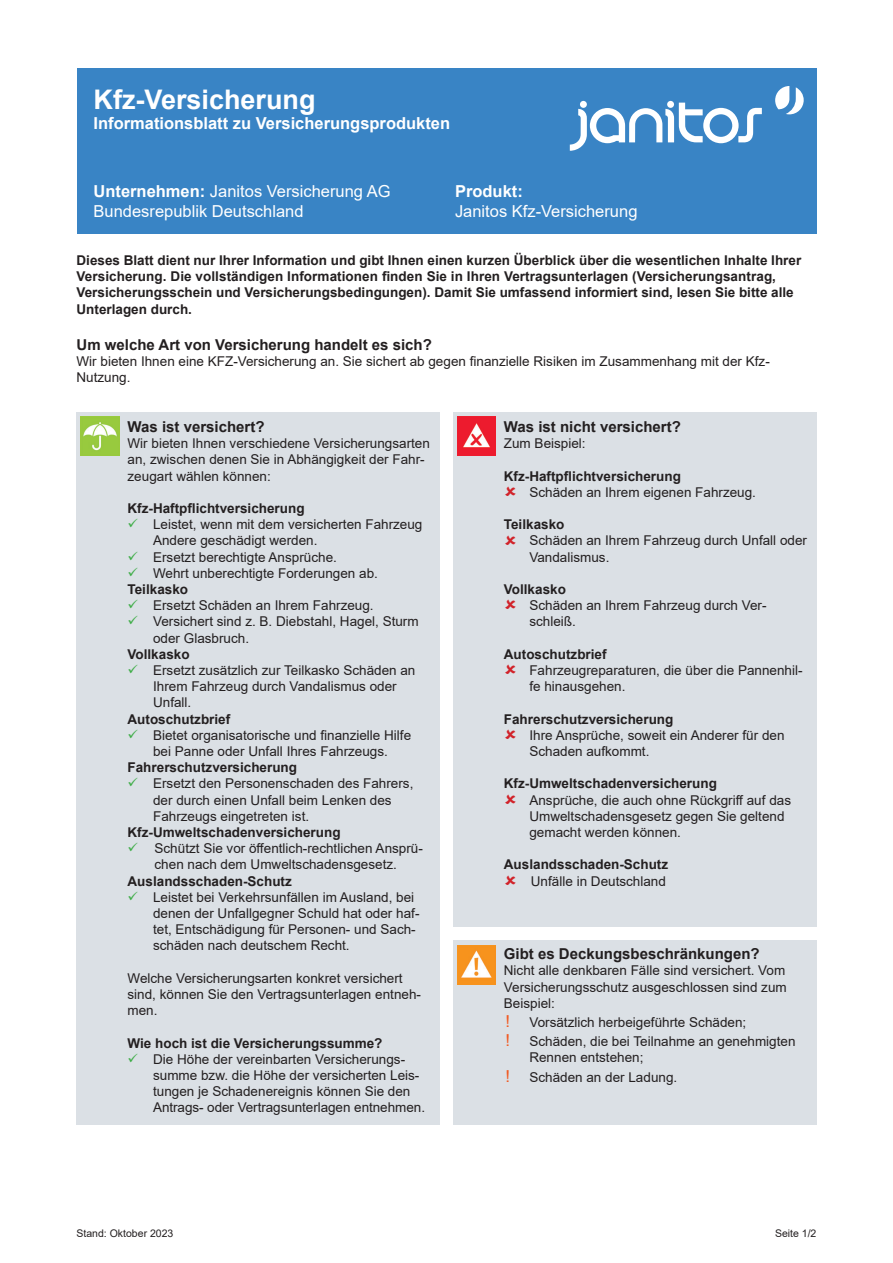
<style>
.page{position:relative;width:893px;height:1263px;background:#fff}
.page>*{position:absolute;margin:0;border:0;box-sizing:border-box;transform-origin:0 0}
.t1{font:700 27px "Arial";color:#fff}
.t2{font:16.5px/19.8px "Arial";color:#fff}
.t3{font:700 16.5px "Arial";color:#fff}
.t4{font:700 15px "Arial";color:#231f20}
.t5{font:13.5px/16.2px "Arial";color:#231f20}
.t6{font:700 13.5px/16.2px "Arial";color:#231f20}
.t7{font:10.5px "Arial";color:#231f20}
.s1{font-weight:700}
.s2{font-size:16.5px;color:#f15921}
</style>
<div class="page">
<div style="left:77px;top:68px;width:739px;height:166px;background:#3984c5"></div>
<div style="left:667px;top:101px;width:7px;height:7px;background:#fff;border-radius:50%"></div>
<div style="left:580px;top:101px;width:7px;height:7px;background:#fff;border-radius:50%"></div>
<svg style="left:775px;top:86px;width:29px;height:28px"></svg>
<svg style="left:570px;top:103px;width:192px;height:48px"></svg>
<div style="left:77px;top:413px;width:363px;height:712px;background:#dbe0e5"></div>
<div style="left:453px;top:413px;width:363px;height:514px;background:#dbe0e5"></div>
<div style="left:453px;top:940px;width:363px;height:185px;background:#dbe0e5"></div>
<img style="left:457px;top:946px;width:38px;height:38px">
<img style="left:81px;top:417px;width:38px;height:38px">
<img style="left:457px;top:417px;width:38px;height:38px">
<h1 class="t1" style="left:94px;top:80px;width:224px">Kfz-Versicherung</h1>
<p class="t3" style="left:94px;top:111px;width:358px">Informationsblatt zu Versicherungsprodukten</p>
<p class="t2" style="left:94px;top:181px;width:299px"><span class="s1">Unternehmen:</span> Janitos Versicherung AG<br>Bundesrepublik Deutschland</p>
<p class="t3" style="left:455px;top:180px;width:69px">Produkt:</p>
<p class="t2" style="left:455px;top:201px;width:184px">Janitos Kfz-Versicherung</p>
<p class="t6" style="left:77px;top:252px;width:726px">Dieses Blatt dient nur Ihrer Information und gibt Ihnen einen kurzen Überblick über die wesentlichen Inhalte Ihrer Versicherung. Die vollständigen Informationen finden Sie in Ihren Vertragsunterlagen (Versicherungsantrag, Versicherungsschein und Versicherungsbedingungen). Damit Sie umfassend informiert sind, lesen Sie bitte alle Unterlagen durch.</p>
<p class="t4" style="left:77px;top:334px;width:357px">Um welche Art von Versicherung handelt es sich?</p>
<p class="t5" style="left:77px;top:353px;width:695px">Wir bieten Ihnen eine KFZ-Versicherung an. Sie sichert ab gegen finanzielle Risiken im Zusammenhang mit der Kfz-<br>Nutzung.</p>
<p class="t4" style="left:128px;top:416px;width:138px">Was ist versichert?</p>
<p class="t5" style="left:128px;top:435px;width:304px">Wir bieten Ihnen verschiedene Versicherungsarten an, zwischen denen Sie in Abhängigkeit der Fahr&shy;zeugart wählen können:</p>
<p class="t6" style="left:128px;top:500px;width:179px">Kfz-Haftpflichtversicherung</p>
<p class="t5" style="left:153px;top:516px;width:271px">Leistet, wenn mit dem versicherten Fahrzeug Andere geschädigt werden.<br>Ersetzt berechtigte Ansprüche.<br>Wehrt unberechtigte Forderungen ab.</p>
<p class="t6" style="left:128px;top:581px;width:62px">Teilkasko</p>
<p class="t5" style="left:153px;top:597px;width:267px">Ersetzt Schäden an Ihrem Fahrzeug.<br>Versichert sind z. B. Diebstahl, Hagel, Sturm oder Glasbruch.</p>
<p class="t6" style="left:128px;top:646px;width:64px">Vollkasko</p>
<p class="t5" style="left:153px;top:662px;width:264px">Ersetzt zusätzlich zur Teilkasko Schäden an<br>Ihrem Fahrzeug durch Vandalismus oder<br>Unfall.</p>
<p class="t6" style="left:128px;top:711px;width:104px">Autoschutzbrief</p>
<p class="t5" style="left:153px;top:727px;width:260px">Bietet organisatorische und finanzielle Hilfe bei Panne oder Unfall Ihres Fahrzeugs.</p>
<p class="t6" style="left:128px;top:759px;width:171px">Fahrerschutzversicherung</p>
<p class="t5" style="left:153px;top:775px;width:262px">Ersetzt den Personenschaden des Fahrers, der durch einen Unfall beim Lenken des<br>Fahrzeugs eingetreten ist.</p>
<p class="t6" style="left:128px;top:824px;width:215px">Kfz-Umweltschadenversicherung</p>
<p class="t5" style="left:155px;top:840px;width:270px">Schützt Sie vor öffentlich-rechtlichen Ansprü&shy;chen nach dem Umweltschadensgesetz.</p>
<p class="t6" style="left:128px;top:873px;width:166px">Auslandsschaden-Schutz</p>
<p class="t5" style="left:153px;top:889px;width:268px">Leistet bei Verkehrsunfällen im Ausland, bei denen der Unfallgegner Schuld hat oder haf&shy;tet, Entschädigung für Personen- und Sach&shy;schäden nach deutschem Recht.</p>
<p class="t5" style="left:128px;top:970px;width:295px">Welche Versicherungsarten konkret versichert sind, können Sie den Vertragsunterlagen entneh&shy;men.</p>
<p class="t6" style="left:128px;top:1035px;width:256px">Wie hoch ist die Versicherungssumme?</p>
<p class="t5" style="left:153px;top:1051px;width:274px">Die Höhe der vereinbarten Versicherungs&shy;summe bzw. die Höhe der versicherten Leis&shy;tungen je Schadenereignis können Sie den Antrags- oder Vertragsunterlagen entnehmen.</p>
<p class="t4" style="left:504px;top:416px;width:178px">Was ist nicht versichert?</p>
<p class="t5" style="left:504px;top:435px;width:83px">Zum Beispiel:</p>
<p class="t6" style="left:504px;top:468px;width:179px">Kfz-Haftpflichtversicherung</p>
<p class="t5" style="left:529px;top:484px;width:228px">Schäden an Ihrem eigenen Fahrzeug.</p>
<p class="t6" style="left:504px;top:516px;width:62px">Teilkasko</p>
<p class="t5" style="left:529px;top:532px;width:279px">Schäden an Ihrem Fahrzeug durch Unfall oder<br>Vandalismus.</p>
<p class="t6" style="left:504px;top:581px;width:64px">Vollkasko</p>
<p class="t5" style="left:529px;top:597px;width:239px">Schäden an Ihrem Fahrzeug durch Ver&shy;schleiß.</p>
<p class="t6" style="left:504px;top:646px;width:104px">Autoschutzbrief</p>
<p class="t5" style="left:529px;top:662px;width:275px">Fahrzeugreparaturen, die über die Pannenhil&shy;fe hinausgehen.</p>
<p class="t6" style="left:504px;top:711px;width:171px">Fahrerschutzversicherung</p>
<p class="t5" style="left:529px;top:727px;width:257px">Ihre Ansprüche, soweit ein Anderer für den<br>Schaden aufkommt.</p>
<p class="t6" style="left:504px;top:776px;width:215px">Kfz-Umweltschadenversicherung</p>
<p class="t5" style="left:529px;top:792px;width:263px">Ansprüche, die auch ohne Rückgriff auf das<br>Umweltschadensgesetz gegen Sie geltend gemacht werden können.</p>
<p class="t6" style="left:504px;top:857px;width:166px">Auslandsschaden-Schutz</p>
<p class="t5" style="left:531px;top:873px;width:137px">Unfälle in Deutschland</p>
<p class="t4" style="left:504px;top:943px;width:257px">Gibt es Deckungsbeschränkungen?</p>
<p class="t5" style="left:504px;top:962px;width:284px;text-align:justify">Nicht alle denkbaren Fälle sind versichert. Vom Versicherungsschutz ausgeschlossen sind zum Beispiel:</p>
<p class="t5" style="left:505px;top:1012px;width:292px;line-height:19.2px"><span class="s2">!</span> Vorsätzlich herbeigeführte Schäden;<br><span class="s2">!</span> Schäden, die bei Teilnahme an genehmigten</p>
<p class="t5" style="left:505px;top:1048px;width:173px;line-height:19.2px;text-indent:24px">Rennen entstehen;<br><span class="s2">!</span> Schäden an der Ladung.</p>
<p class="t7" style="left:77px;top:1226px;width:98px">Stand: Oktober 2023</p>
<p class="t7" style="left:775px;top:1226px;width:43px">Seite 1/2</p>
</div>
